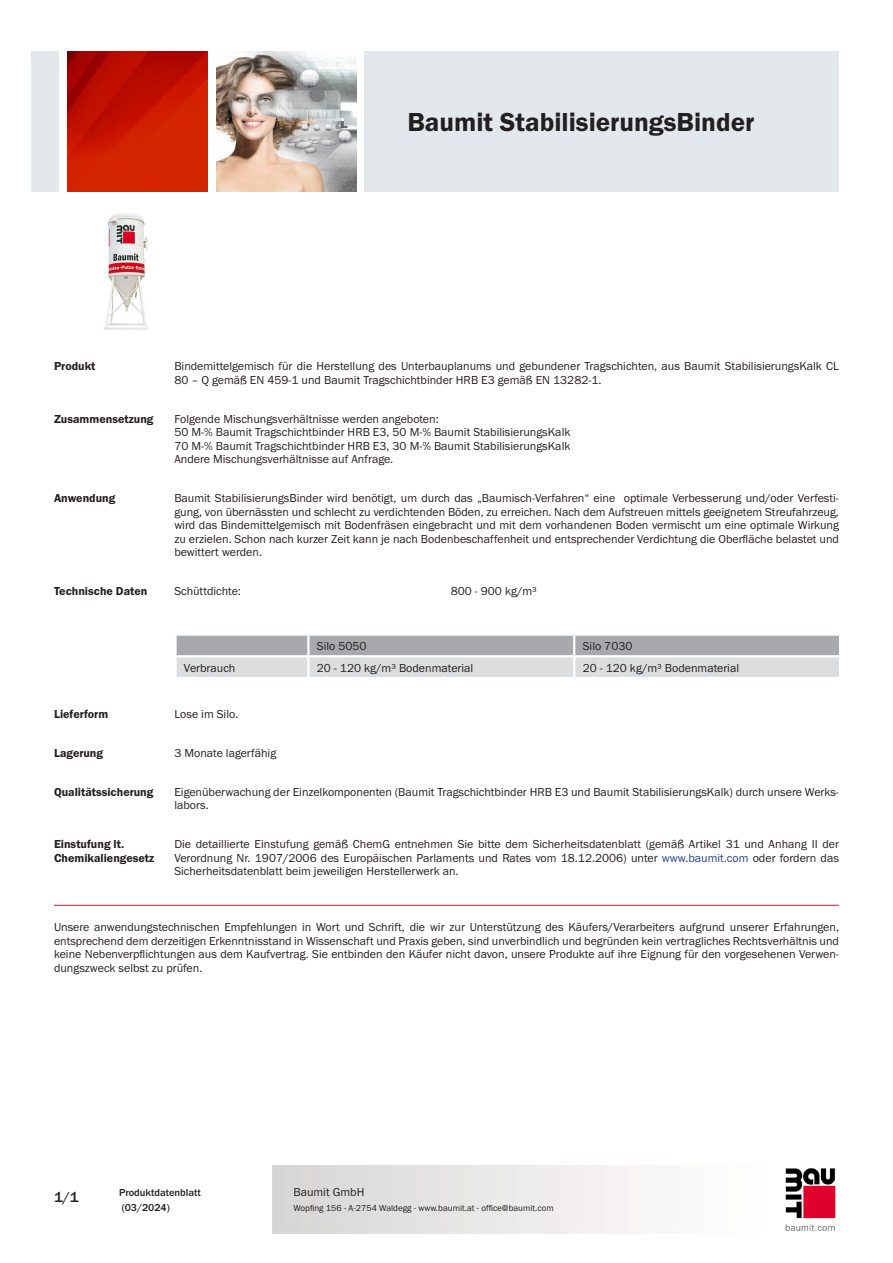
<style>
.page{position:relative;width:893px;height:1263px;background:#fff}
.page>*{position:absolute;margin:0;border:0;box-sizing:border-box;transform-origin:0 0}
.PDS_Produktname{font:27px "BM Franklin Gothic URW Dem";color:#231f20}
.t1{font:500 15px "BM Franklin Gothic URW";color:#231f20}
.PDS_Standard{font:12px/13.5px "BM Franklin Gothic URW Boo";color:#231f20;text-align:justify}
.PDS_Header{font:12px/13.5px "BM Franklin Gothic URW Dem";color:#231f20}
.PDS_Standard_linksbü{font:12px "BM Franklin Gothic URW Boo";color:#231f20}
.t2{font:500 10.5px/15px "BM Franklin Gothic URW";color:#231f20}
.t3{font:9px "BM Franklin Gothic URW Boo";color:#231f20}
.s1{color:#253f8e}
</style>
<div class="page">
<img style="left:785px;top:1168px;width:51px;height:63px">
<div style="left:32px;top:51px;width:27px;height:140px;background:#e2e8eb"></div>
<img style="left:68px;top:52px;width:140px;height:139px">
<img style="left:216px;top:51px;width:141px;height:140px">
<div style="left:365px;top:51px;width:474px;height:140px;background:#e2e8eb"></div>
<img style="left:103px;top:213px;width:46px;height:117px">
<svg style="left:175px;top:635px;width:665px;height:42px;background:#c4c5c8"></svg>
<hr style="left:174px;top:655px;width:134px;height:2px;background:#fff">
<hr style="left:174px;top:657px;width:3px;height:20px;background:#fff">
<hr style="left:308px;top:655px;width:266px;height:2px;background:#fff">
<hr style="left:307px;top:657px;width:2px;height:20px;background:#fff">
<hr style="left:574px;top:655px;width:267px;height:2px;background:#fff">
<hr style="left:573px;top:657px;width:2px;height:20px;background:#fff">
<hr style="left:839px;top:657px;width:2px;height:20px;background:#fff">
<hr style="left:54px;top:905px;width:785px;height:1px;background:#ee1d23">
<p class="PDS_Produktname" style="left:407px;top:106px;width:349px">Baumit StabilisierungsBinder</p>
<p class="PDS_Header" style="left:54px;top:360px;width:43px">Produkt</p>
<p class="PDS_Standard" style="left:174px;top:360px;width:666px">Bindemittelgemisch für die Herstellung des Unterbauplanums und gebundener Tragschichten, aus Baumit StabilisierungsKalk CL<br>80 – Q gemäß EN 459-1 und Baumit Tragschichtbinder HRB E3 gemäß EN 13282-1.</p>
<p class="PDS_Header" style="left:54px;top:412px;width:101px">Zusammensetzung</p>
<p class="PDS_Standard" style="left:174px;top:412px;width:266px">Folgende Mischungsverhältnisse werden angeboten:</p>
<p class="PDS_Standard" style="left:174px;top:426px;width:398px">50 M-% Baumit Tragschichtbinder HRB E3, 50 M-% Baumit StabilisierungsKalk</p>
<p class="PDS_Standard" style="left:174px;top:439px;width:398px">70 M-% Baumit Tragschichtbinder HRB E3, 30 M-% Baumit StabilisierungsKalk</p>
<p class="PDS_Standard" style="left:174px;top:453px;width:220px">Andere Mischungsverhältnisse auf Anfrage.</p>
<p class="PDS_Header" style="left:54px;top:491px;width:63px">Anwendung</p>
<p class="PDS_Standard" style="left:174px;top:491px;width:666px">Baumit StabilisierungsBinder wird benötigt, um durch das „Baumisch-Verfahren“ eine optimale Verbesserung und/oder Verfesti&shy;gung, von übernässten und schlecht zu verdichtenden Böden, zu erreichen. Nach dem Aufstreuen mittels geeignetem Streufahrzeug, wird das Bindemittelgemisch mit Bodenfräsen eingebracht und mit dem vorhandenen Boden vermischt um eine optimale Wirkung zu erzielen. Schon nach kurzer Zeit kann je nach Bodenbeschaffenheit und entsprechender Verdichtung die Oberfläche belastet und bewittert werden.</p>
<p class="PDS_Header" style="left:54px;top:584px;width:95px">Technische Daten</p>
<p class="PDS_Standard_linksbü" style="left:174px;top:583px;width:68px">Schüttdichte:</p>
<p class="PDS_Standard_linksbü" style="left:451px;top:583px;width:88px">800 - 900 kg/m³</p>
<p class="PDS_Standard_linksbü" style="left:317px;top:638px;width:51px">Silo 5050</p>
<p class="PDS_Standard_linksbü" style="left:583px;top:638px;width:51px">Silo 7030</p>
<p class="PDS_Standard_linksbü" style="left:184px;top:660px;width:53px">Verbrauch</p>
<p class="PDS_Standard_linksbü" style="left:317px;top:660px;width:158px">20 - 120 kg/m³ Bodenmaterial</p>
<p class="PDS_Standard_linksbü" style="left:583px;top:660px;width:158px">20 - 120 kg/m³ Bodenmaterial</p>
<p class="PDS_Header" style="left:54px;top:707px;width:56px">Lieferform</p>
<p class="PDS_Standard" style="left:174px;top:707px;width:65px">Lose im Silo.</p>
<p class="PDS_Header" style="left:54px;top:746px;width:51px">Lagerung</p>
<p class="PDS_Standard" style="left:174px;top:746px;width:103px">3 Monate lagerfähig</p>
<p class="PDS_Header" style="left:54px;top:785px;width:101px">Qualitätssicherung</p>
<p class="PDS_Standard" style="left:174px;top:785px;width:666px">Eigenüberwachung der Einzelkomponenten (Baumit Tragschichtbinder HRB E3 und Baumit StabilisierungsKalk) durch unsere Werks&shy;labors.</p>
<p class="PDS_Header" style="left:54px;top:838px;width:102px">Einstufung lt.<br>Chemikaliengesetz</p>
<p class="PDS_Standard" style="left:174px;top:838px;width:666px">Die detaillierte Einstufung gemäß ChemG entnehmen Sie bitte dem Sicherheitsdatenblatt (gemäß Artikel 31 und Anhang II der Verordnung Nr. 1907/2006 des Europäischen Parlaments und Rates vom 18.12.2006) unter <span class="s1">www.baumit.com</span> oder fordern das Sicherheitsdatenblatt beim jeweiligen Herstellerwerk an.</p>
<p class="PDS_Standard" style="left:54px;top:921px;width:786px">Unsere anwendungstechnischen Empfehlungen in Wort und Schrift, die wir zur Unterstützung des Käufers/Verarbeiters aufgrund unserer Erfahrungen, entsprechend dem derzeitigen Erkenntnisstand in Wissenschaft und Praxis geben, sind unverbindlich und begründen kein vertragliches Rechtsverhältnis und keine Nebenverpflichtungen aus dem Kaufvertrag. Sie entbinden den Käufer nicht davon, unsere Produkte auf ihre Eignung für den vorgesehenen Verwen&shy;dungszweck selbst zu prüfen.</p>
<p class="t1" style="left:54px;top:1188px;width:26px">1/1</p>
<p class="t2" style="left:119px;top:1185px;width:83px">Produktdatenblatt (03/2024)</p>
<p class="PDS_Standard" style="left:293px;top:1185px;width:73px">Baumit GmbH</p>
<p class="t3" style="left:293px;top:1202px;width:262px">Wopfing 156 - A-2754 Waldegg - www.baumit.at - office@baumit.com</p>
</div>
